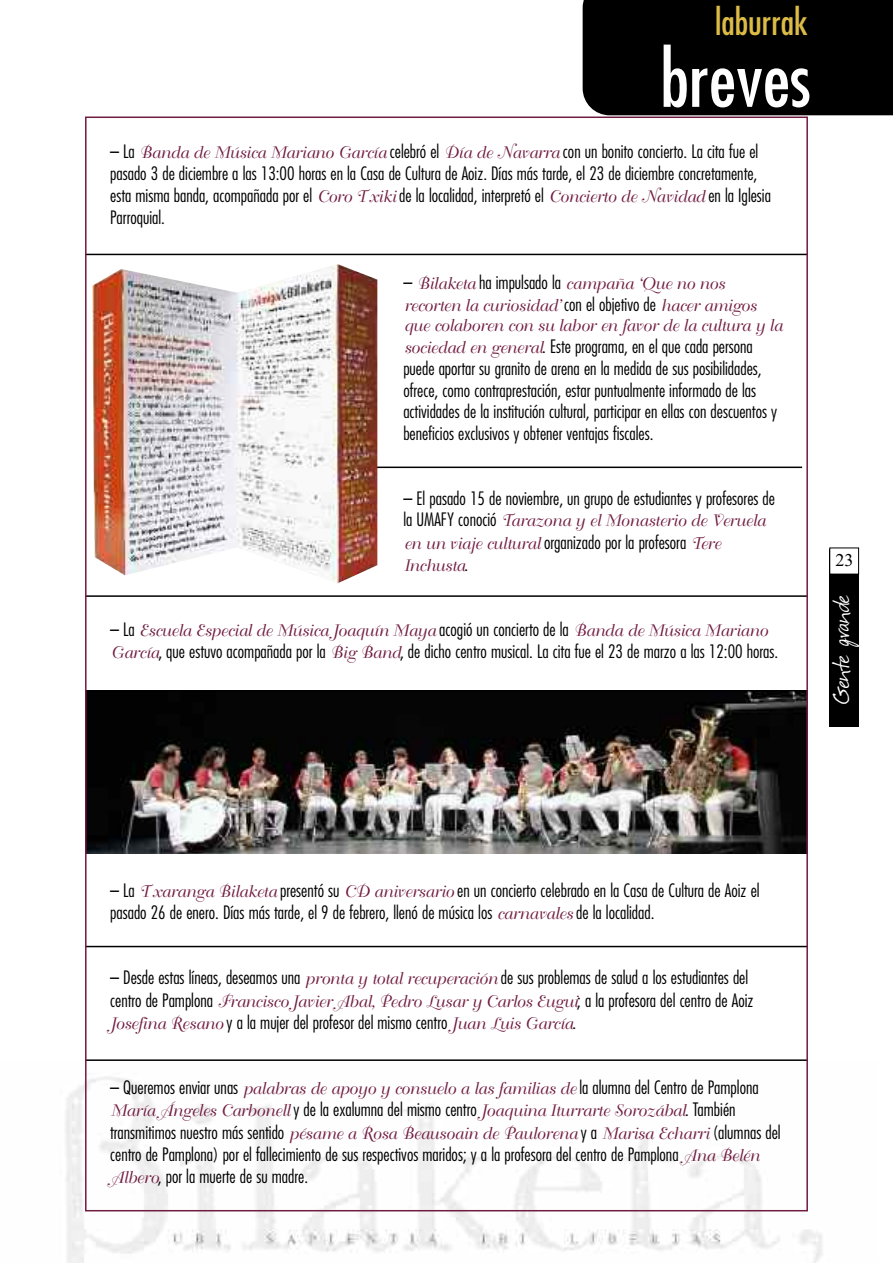
<style>
.page{position:relative;width:893px;height:1263px;background:#fff}
.page>*{position:absolute;margin:0;border:0;box-sizing:border-box;transform-origin:0 0}
.t1{font:condensed 75px "Futura";color:#fff}
.t2{font:condensed 35.25px "Futura";color:#dcbb46}
.t3{font:22.5px "Festus";color:#fff}
.t4{font:300 condensed 18px/21.8px "Futura";color:#000}
.t5{font:18px "Times New Roman";color:#000}
.t6{font:16.5px/22.2px "Bellevue";color:#701b40}
.s1{font-family:"Bellevue";font-weight:400;font-stretch:normal;font-size:16.5px;color:#701b40}
.s2{font-family:"Futura";font-weight:300;font-stretch:condensed;font-size:18px;color:#000}
</style>
<div class="page">
<img style="left:65px;top:1076px;width:758px;height:187px">
<div style="left:829px;top:549px;width:30px;height:178px;background:#000"></div>
<div style="left:830px;top:548px;width:28px;height:26px;background:#fff"></div>
<div style="left:829px;top:548px;width:30px;height:26px;border:1px solid #000"></div>
<hr style="left:85px;top:946px;width:723px;height:1px;background:#000">
<hr style="left:85px;top:1059px;width:723px;height:2px;background:#000">
<hr style="left:368px;top:467px;width:434px;height:1px;background:#000">
<div style="left:583px;top:0;width:310px;height:115px;background:#000"></div>
<img style="left:92px;top:264px;width:285px;height:319px">
<hr style="left:85px;top:254px;width:723px;height:1px;background:#000">
<hr style="left:85px;top:595px;width:723px;height:2px;background:#000">
<img style="left:88px;top:691px;width:717px;height:163px">
<hr style="left:85px;top:690px;width:723px;height:1px;background:#000">
<h2 class="t2" style="left:715px;top:6px;width:95px">laburrak</h2>
<h1 class="t1" style="left:660px;top:45px;width:152px">breves</h1>
<p class="t4" style="left:110px;top:142px;width:662px">– La <span class="s1">Banda de Música Mariano García</span> celebró el <span class="s1">Día de Navarra</span> con un bonito concierto. La cita fue el pasado 3 de diciembre a las 13:00 horas en la Casa de Cultura de Aoiz. Días más tarde, el 23 de diciembre concretamente, esta misma banda, acompañada por el <span class="s1">Coro Txiki</span> de la localidad, interpretó el <span class="s1">Concierto de Navidad</span> en la Iglesia Parroquial.</p>
<p class="t6" style="left:403px;top:273px;width:354px"><span class="s2">–</span> Bilaketa <span class="s2">ha impulsado la</span> campaña ‘Que no nos recorten la curiosidad’ <span class="s2">con el objetivo de</span> hacer amigos</p>
<p class="t6" style="left:403px;top:315px;width:380px">que colaboren con su labor en favor de la cultura y la</p>
<p class="t4" style="left:403px;top:337px;width:375px"><span class="s1">sociedad en general</span>. Este programa, en el que cada persona puede aportar su granito de arena en la medida de sus posibilidades, ofrece, como contraprestación, estar puntualmente informado de las actividades de la institución cultural, participar en ellas con descuentos y beneficios exclusivos y obtener ventajas fiscales.</p>
<p class="t4" style="left:403px;top:488px;width:373px">– El pasado 15 de noviembre, un grupo de estudiantes y profesores de</p>
<p class="t6" style="left:403px;top:511px;width:363px"><span class="s2">la UMAFY conoció</span> Tarazona y el Monasterio de Veruela</p>
<p class="t4" style="left:403px;top:532px;width:318px"><span class="s1">en un viaje cultural</span> organizado por la profesora <span class="s1">Tere</span></p>
<p class="t6" style="left:403px;top:555px;width:66px">Inchusta<span class="s2">.</span></p>
<p class="t6" style="left:110px;top:621px;width:658px"><span class="s2">– La</span> Escuela Especial de Música Joaquín Maya <span class="s2">acogió un concierto de la</span> Banda de Música Mariano</p>
<p class="t4" style="left:110px;top:642px;width:670px"><span class="s1">García</span>, que estuvo acompañada por la <span class="s1">Big Band</span>, de dicho centro musical. La cita fue el 23 de marzo a las 12:00 horas.</p>
<p class="t5" style="left:835px;top:550px;width:19px">23</p>
<p class="t3" style="left:827px;top:704px;width:111px;rotate:-90deg">Gente grande</p>
<p class="t4" style="left:110px;top:880px;width:651px;line-height:22.2px">– La <span class="s1">Txaranga Bilaketa</span> presentó su <span class="s1">CD aniversario</span> en un concierto celebrado en la Casa de Cultura de Aoiz el pasado 26 de enero. Días más tarde, el 9 de febrero, llenó de música los <span class="s1">carnavales</span> de la localidad.</p>
<p class="t4" style="left:110px;top:968px;width:645px;line-height:22.2px">– Desde estas líneas, deseamos una <span class="s1">pronta y total recuperación</span> de sus problemas de salud a los estudiantes del centro de Pamplona <span class="s1">Francisco Javier Abal, Pedro Lusar y Carlos Eugui</span>; a la profesora del centro de Aoiz<br><span class="s1">Josefina Resano</span> y a la mujer del profesor del mismo centro <span class="s1">Juan Luis García</span>.</p>
<p class="t4" style="left:110px;top:1078px;width:650px">– Queremos enviar unas <span class="s1">palabras de apoyo y consuelo a las familias de</span> la alumna del Centro de Pamplona</p>
<p class="t6" style="left:110px;top:1101px;width:672px">María Ángeles Carbonell <span class="s2">y de la exalumna del mismo centro</span> Joaquina Iturrarte Sorozábal<span class="s2">. También transmitimos nuestro más sentido</span> pésame a Rosa Beausoain de Paulorena <span class="s2">y a</span> Marisa Echarri <span class="s2">(alumnas del</span></p>
<p class="t4" style="left:110px;top:1144px;width:650px;line-height:22.2px">centro de Pamplona) por el fallecimiento de sus respectivos maridos; y a la profesora del centro de Pamplona <span class="s1">Ana Belén<br>Albero</span>, por la muerte de su madre.</p>
</div>
